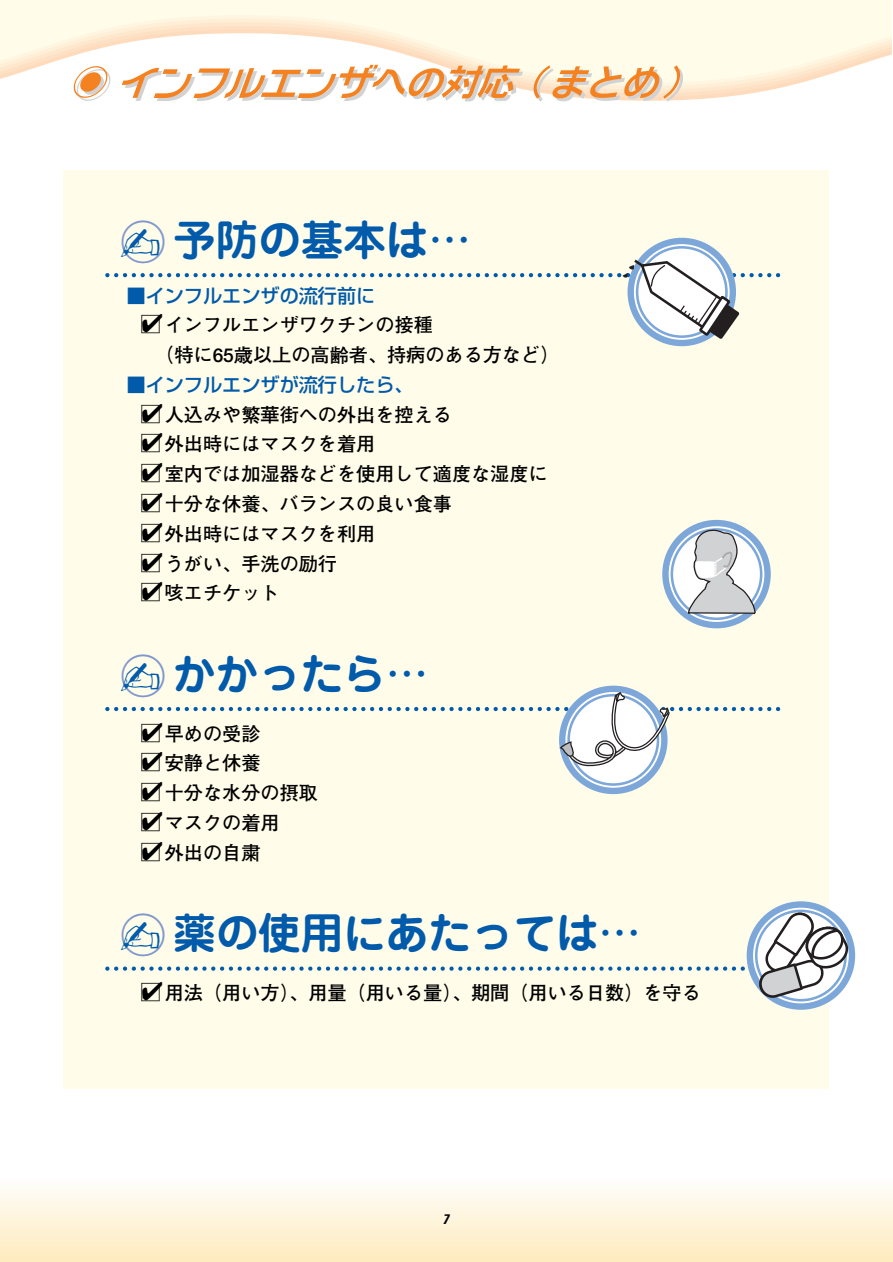
<style>
.page{position:relative;width:893px;height:1262px;background:#fff}
.page>*{position:absolute;margin:0;border:0;box-sizing:border-box;transform-origin:0 0}
.t1{font:700 42.6px "Jun 501";color:#015aaa}
.t2{font:700 19.2px/29.7px "Futo Go B101";color:#000}
.t3{font:500 19.2px "Shin Go";color:#015aaa}
.t4{font:italic 700 condensed 13.8px "Univers";color:#000}
.s1{font-family:"Shin Go";font-weight:300;font-size:48.9px;color:#8197cd}
.s2{font-family:"Shin Go";font-weight:300;font-size:21.3px}
</style>
<div class="page">
<div style="left:0;top:1178px;width:892px;height:84px;background:linear-gradient(to bottom,#fefefc,#feebbd)"></div>
<svg style="left:0;top:0;width:891px;height:82px;fill:#fffde9"></svg>
<div style="left:63px;top:170px;width:765px;height:919px;background:#fffde9"></div>
<svg style="left:72px;top:66px;width:41px;height:35px"></svg>
<svg style="left:122px;top:65px;width:401px;height:36px"></svg>
<svg style="left:532px;top:65px;width:152px;height:37px;background:#f3cfab"></svg>
<svg style="left:559px;top:685px;width:108px;height:109px;background:#b9d0e9"></svg>
<svg style="left:107px;top:690px;width:674px;height:79px"></svg>
<svg style="left:746px;top:901px;width:109px;height:108px"></svg>
<svg style="left:107px;top:908px;width:742px;height:91px"></svg>
<svg style="left:627px;top:238px;width:109px;height:108px"></svg>
<svg style="left:107px;top:257px;width:674px;height:84px"></svg>
<svg style="left:662px;top:520px;width:108px;height:108px;background:#acc7e5"></svg>
<div style="left:670px;top:528px;width:92px;height:92px;border:3px solid #7ca7d8;border-radius:50%"></div>
<svg style="left:687px;top:529px;width:69px;height:86px;background:#d1d4d9"></svg>
<h1 class="t1" style="left:119px;top:224px;width:353px"><span class="s1">○</span>✍ 予防の基本は…</h1>
<p class="t3" style="left:126px;top:288px;width:250px">■インフルエンザの流行前に</p>
<p class="t2" style="left:155px;top:312px;width:405px;text-indent:-15px"><span class="s2">□</span>✔インフルエンザワクチンの接種<br>（特に65歳以上の高齢者、持病のある方など）</p>
<p class="t3" style="left:126px;top:377px;width:288px">■インフルエンザが流行したら、</p>
<p class="t2" style="left:140px;top:402px;width:314px"><span class="s2">□</span>✔人込みや繁華街への外出を控える</p>
<p class="t2" style="left:140px;top:431px;width:237px"><span class="s2">□</span>✔外出時にはマスクを着用</p>
<p class="t2" style="left:140px;top:461px;width:409px"><span class="s2">□</span>✔室内では加湿器などを使用して適度な湿度に</p>
<p class="t2" style="left:140px;top:491px;width:314px"><span class="s2">□</span>✔十分な休養、バランスの良い食事</p>
<p class="t2" style="left:140px;top:521px;width:237px"><span class="s2">□</span>✔外出時にはマスクを利用</p>
<p class="t2" style="left:140px;top:550px;width:199px"><span class="s2">□</span>✔うがい、手洗の励行</p>
<p class="t2" style="left:140px;top:580px;width:141px"><span class="s2">□</span>✔咳エチケット</p>
<h1 class="t1" style="left:119px;top:657px;width:311px"><span class="s1">○</span>✍ かかったら…</h1>
<p class="t2" style="left:140px;top:720px;width:122px"><span class="s2">□</span>✔早めの受診</p>
<p class="t2" style="left:140px;top:750px;width:122px"><span class="s2">□</span>✔安静と休養</p>
<p class="t2" style="left:140px;top:780px;width:180px"><span class="s2">□</span>✔十分な水分の摂取</p>
<p class="t2" style="left:140px;top:810px;width:141px"><span class="s2">□</span>✔マスクの着用</p>
<p class="t2" style="left:140px;top:839px;width:122px"><span class="s2">□</span>✔外出の自粛</p>
<h1 class="t1" style="left:119px;top:917px;width:524px"><span class="s1">○</span>✍ 薬の使用にあたっては…</h1>
<p class="t2" style="left:140px;top:980px;width:562px"><span class="s2">□</span>✔用法（用い方）、用量（用いる量）、期間（用いる日数）を守る</p>
<p class="t4" style="left:442px;top:1214px;width:8px">7</p>
</div>
